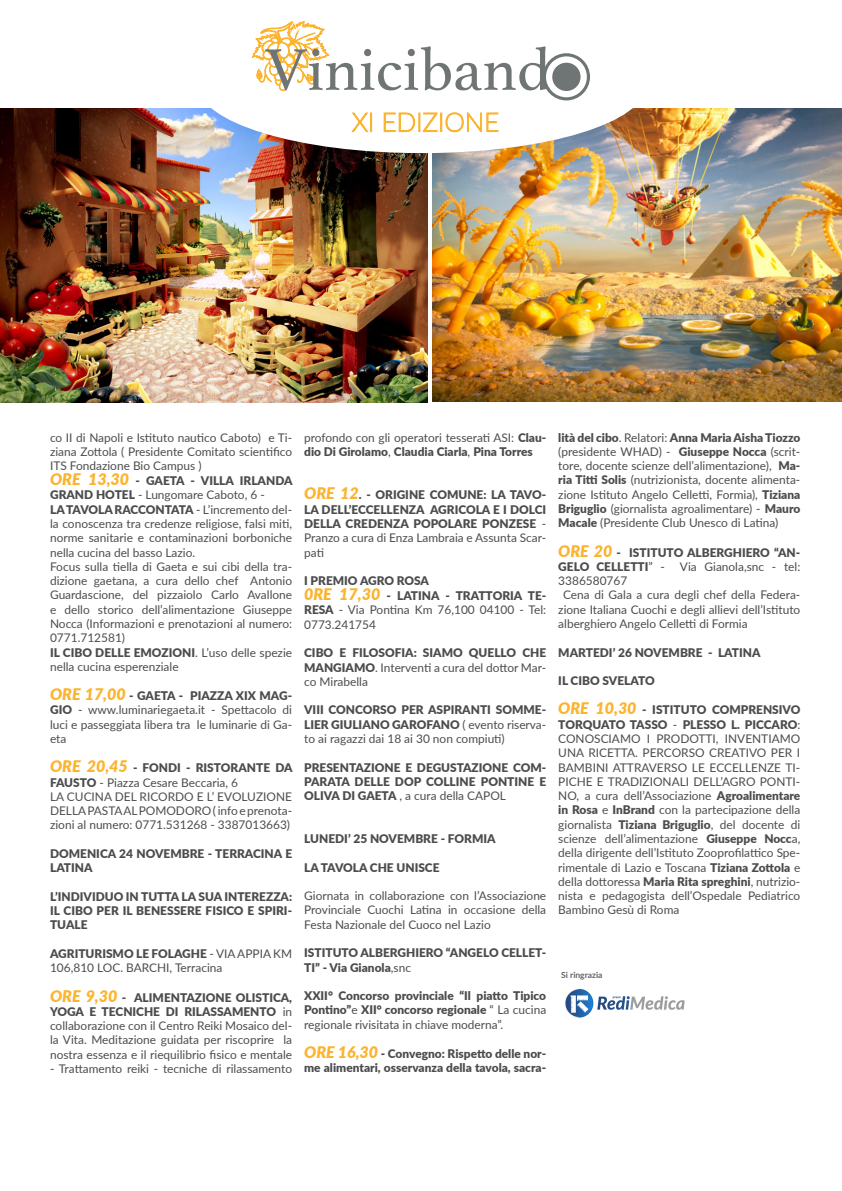
<style>
.page{position:relative;width:842px;height:1191px;background:#fff}
.page>*{position:absolute;margin:0;border:0;box-sizing:border-box;transform-origin:0 0}
.t1{font:11.9px/14.3px "Lato";color:#4b4c4d;text-align:justify}
.t2{font:900 11.9px/14.3px "Lato";color:#4b4c4d}
.t3{font:700 8.5px "Lato";color:#636366}
.s1{font-style:italic;font-size:16px;color:#fcb32e}
.s2{font-weight:400}
.s3{font-weight:900}
.s4{font-weight:900;font-style:italic;font-size:16px;color:#fcb32e}
</style>
<div class="page">
<img style="left:0;top:109px;width:427px;height:294px">
<img style="left:433px;top:109px;width:409px;height:293px">
<div style="left:198px;top:16px;width:448px;height:137px;background:#fff;border-radius:50%"></div>
<svg style="left:351px;top:112px;width:18px;height:21px"></svg>
<div style="left:370px;top:112px;width:2px;height:20px;border:1px solid #fcb32e"></div>
<svg style="left:383px;top:112px;width:33px;height:21px"></svg>
<div style="left:418px;top:112px;width:2px;height:20px;border:1px solid #fcb32e"></div>
<svg style="left:422px;top:112px;width:77px;height:21px"></svg>
<svg style="left:252px;top:21px;width:338px;height:79px"></svg>
<div style="left:552px;top:63px;width:29px;height:28px;background:#6f7475;border-radius:50%"></div>
<img style="left:565px;top:988px;width:120px;height:30px">
<p class="t1" style="left:50px;top:429px;width:244px">co II di Napoli e Istituto nautico Caboto) e Ti&shy;ziana Zottola ( Presidente Comitato scientifico ITS Fondazione Bio Campus )</p>
<p class="t2" style="left:50px;top:473px;width:244px"><span class="s1">ORE 13,30</span> - GAETA - VILLA IRLANDA<br>GRAND HOTEL <span class="s2">- Lungomare Caboto, 6 -</span></p>
<p class="t1" style="left:50px;top:502px;width:244px"><span class="s3">LA TAVOLA RACCONTATA</span> - L’incremento del&shy;la conoscenza tra credenze religiose, falsi miti, norme sanitarie e contaminazioni borboniche nella cucina del basso Lazio.</p>
<p class="t1" style="left:50px;top:559px;width:244px">Focus sulla tiella di Gaeta e sui cibi della tra&shy;dizione gaetana, a cura dello chef Antonio Guardascione, del pizzaiolo Carlo Avallone e dello storico dell’alimentazione Giuseppe Nocca (Informazioni e prenotazioni al numero:<br>0771.712581)</p>
<p class="t1" style="left:50px;top:644px;width:244px"><span class="s3">IL CIBO DELLE EMOZIONI</span>. L’uso delle spezie nella cucina esperenziale</p>
<p class="t1" style="left:50px;top:688px;width:244px"><span class="s4">ORE 17,00</span> <span class="s3">- GAETA - PIAZZA XIX MAG-GIO</span> - www.luminariegaeta.it - Spettacolo di luci e passeggiata libera tra le luminarie di Ga&shy;eta</p>
<p class="t2" style="left:50px;top:760px;width:244px"><span class="s1">ORE 20,45</span> - FONDI - RISTORANTE DA<br>FAUSTO <span class="s2">- Piazza Cesare Beccaria, 6</span></p>
<p class="t1" style="left:50px;top:789px;width:244px">LA CUCINA DEL RICORDO E L’ EVOLUZIONE DELLA PASTA AL POMODORO ( info e prenota&shy;zioni al numero: 0771.531268 - 3387013663)</p>
<p class="t2" style="left:50px;top:846px;width:244px">DOMENICA 24 NOVEMBRE - TERRACINA E<br>LATINA</p>
<p class="t2" style="left:50px;top:888px;width:244px;text-align:justify">L’INDIVIDUO IN TUTTA LA SUA INTEREZZA:<br>IL CIBO PER IL BENESSERE FISICO E SPIRI-TUALE</p>
<p class="t1" style="left:50px;top:946px;width:244px"><span class="s3">AGRITURISMO LE FOLAGHE</span> - VIA APPIA KM<br>106,810 LOC. BARCHI, Terracina</p>
<p class="t1" style="left:50px;top:989px;width:244px"><span class="s4">ORE 9,30</span> <span class="s3">- ALIMENTAZIONE OLISTICA, YOGA E TECNICHE DI RILASSAMENTO</span> in collaborazione con il Centro Reiki Mosaico del&shy;la Vita. Meditazione guidata per riscoprire la nostra essenza e il riequilibrio fisico e mentale</p>
<p class="t1" style="left:50px;top:1061px;width:244px">- Trattamento reiki - tecniche di rilassamento</p>
<p class="t2" style="left:304px;top:429px;width:244px"><span class="s2">profondo con gli operatori tesserati ASI:</span> Clau&shy;dio Di Girolamo<span class="s2">,</span> Claudia Ciarla<span class="s2">,</span> Pina Torres</p>
<p class="t2" style="left:304px;top:487px;width:244px;text-align:justify"><span class="s1">ORE 12</span>. - ORIGINE COMUNE: LA TAVO-LA DELL’ECCELLENZA AGRICOLA E I DOLCI DELLA CREDENZA POPOLARE PONZESE <span class="s2">- Pranzo a cura di Enza Lambraia e Assunta Scar&shy;pati</span></p>
<p class="t2" style="left:304px;top:573px;width:126px">I PREMIO AGRO ROSA</p>
<p class="t1" style="left:304px;top:588px;width:244px"><span class="s4">0RE 17,30</span> <span class="s3">- LATINA - TRATTORIA TE-RESA</span> - Via Pontina Km 76,100 04100 - Tel:<br>0773.241754</p>
<p class="t1" style="left:304px;top:645px;width:244px"><span class="s3">CIBO E FILOSOFIA: SIAMO QUELLO CHE MANGIAMO</span>. Interventi a cura del dottor Mar&shy;co Mirabella</p>
<p class="t2" style="left:304px;top:702px;width:244px;text-align:justify">VIII CONCORSO PER ASPIRANTI SOMME-LIER GIULIANO GAROFANO <span class="s2">( evento riserva&shy;to ai ragazzi dai 18 ai 30 non compiuti)</span></p>
<p class="t2" style="left:304px;top:759px;width:244px;text-align:justify">PRESENTAZIONE E DEGUSTAZIONE COM-PARATA DELLE DOP COLLINE PONTINE E OLIVA DI GAETA <span class="s2">, a cura della CAPOL</span></p>
<p class="t2" style="left:304px;top:831px;width:193px">LUNEDI’ 25 NOVEMBRE - FORMIA</p>
<p class="t2" style="left:304px;top:859px;width:137px">LA TAVOLA CHE UNISCE</p>
<p class="t1" style="left:304px;top:888px;width:244px">Giornata in collaborazione con l’Associazione Provinciale Cuochi Latina in occasione della Festa Nazionale del Cuoco nel Lazio</p>
<p class="t2" style="left:304px;top:945px;width:244px">ISTITUTO ALBERGHIERO “ANGELO CELLET-<br>TI” - Via Gianola<span class="s2">,snc</span></p>
<p class="t2" style="left:304px;top:988px;width:244px;text-align:justify">XXII° Concorso provinciale “Il piatto Tipico Pontino”<span class="s2">e</span> XII° concorso regionale <span class="s2">“ La cucina regionale rivisitata in chiave moderna”.</span></p>
<p class="t2" style="left:304px;top:1046px;width:244px"><span class="s1">ORE 16,30</span> - Convegno: Rispetto delle nor&shy;me alimentari, osservanza della tavola, sacra-</p>
<p class="t1" style="left:558px;top:429px;width:244px"><span class="s3">lità del cibo</span>. Relatori: <span class="s3">Anna Maria Aisha Tiozzo </span>(presidente WHAD) - <span class="s3">Giuseppe Nocca</span> (scrit&shy;tore, docente scienze dell’alimentazione), <span class="s3">Ma&shy;ria Titti Solis</span> (nutrizionista, docente alimenta&shy;zione Istituto Angelo Celletti, Formia), <span class="s3">Tiziana Briguglio</span> (giornalista agroalimentare) - <span class="s3">Mauro Macale</span> (Presidente Club Unesco di Latina)</p>
<p class="t2" style="left:558px;top:544px;width:244px"><span class="s1">ORE 20</span> - ISTITUTO ALBERGHIERO “AN-<br>GELO CELLETTI<span class="s2">” -</span></p>
<p class="t1" style="left:680px;top:559px;width:122px">Via Gianola,snc - tel:</p>
<p class="t1" style="left:558px;top:573px;width:71px">3386580767</p>
<p class="t1" style="left:558px;top:587px;width:244px;text-indent:5px">Cena di Gala a cura degli chef della Federa&shy;zione Italiana Cuochi e degli allievi dell’Istituto alberghiero Angelo Celletti di Formia</p>
<p class="t2" style="left:558px;top:644px;width:204px">MARTEDI’ 26 NOVEMBRE - LATINA</p>
<p class="t2" style="left:558px;top:673px;width:98px">IL CIBO SVELATO</p>
<p class="t1" style="left:558px;top:702px;width:244px"><span class="s4">ORE 10,30</span> <span class="s3">- ISTITUTO COMPRENSIVO TORQUATO TASSO</span> - <span class="s3">PLESSO L. PICCARO</span>:<br>CONOSCIAMO I PRODOTTI, INVENTIAMO UNA RICETTA. PERCORSO CREATIVO PER I BAMBINI ATTRAVERSO LE ECCELLENZE TI-PICHE E TRADIZIONALI DELL’AGRO PONTI-NO, a cura dell’Associazione <span class="s3">Agroalimentare in Rosa</span> e <span class="s3">InBrand</span> con la partecipazione della giornalista <span class="s3">Tiziana Briguglio</span>, del docente di scienze dell’alimentazione <span class="s3">Giuseppe Nocc</span>a, della dirigente dell’Istituto Zooprofilattico Spe&shy;rimentale di Lazio e Toscana <span class="s3">Tiziana Zottola</span> e della dottoressa <span class="s3">Maria Rita spreghini</span>, nutrizio&shy;nista e pedagogista dell’Ospedale Pediatrico Bambino Gesù di Roma</p>
<p class="t3" style="left:561px;top:968px;width:43px">Si ringrazia</p>
</div>
